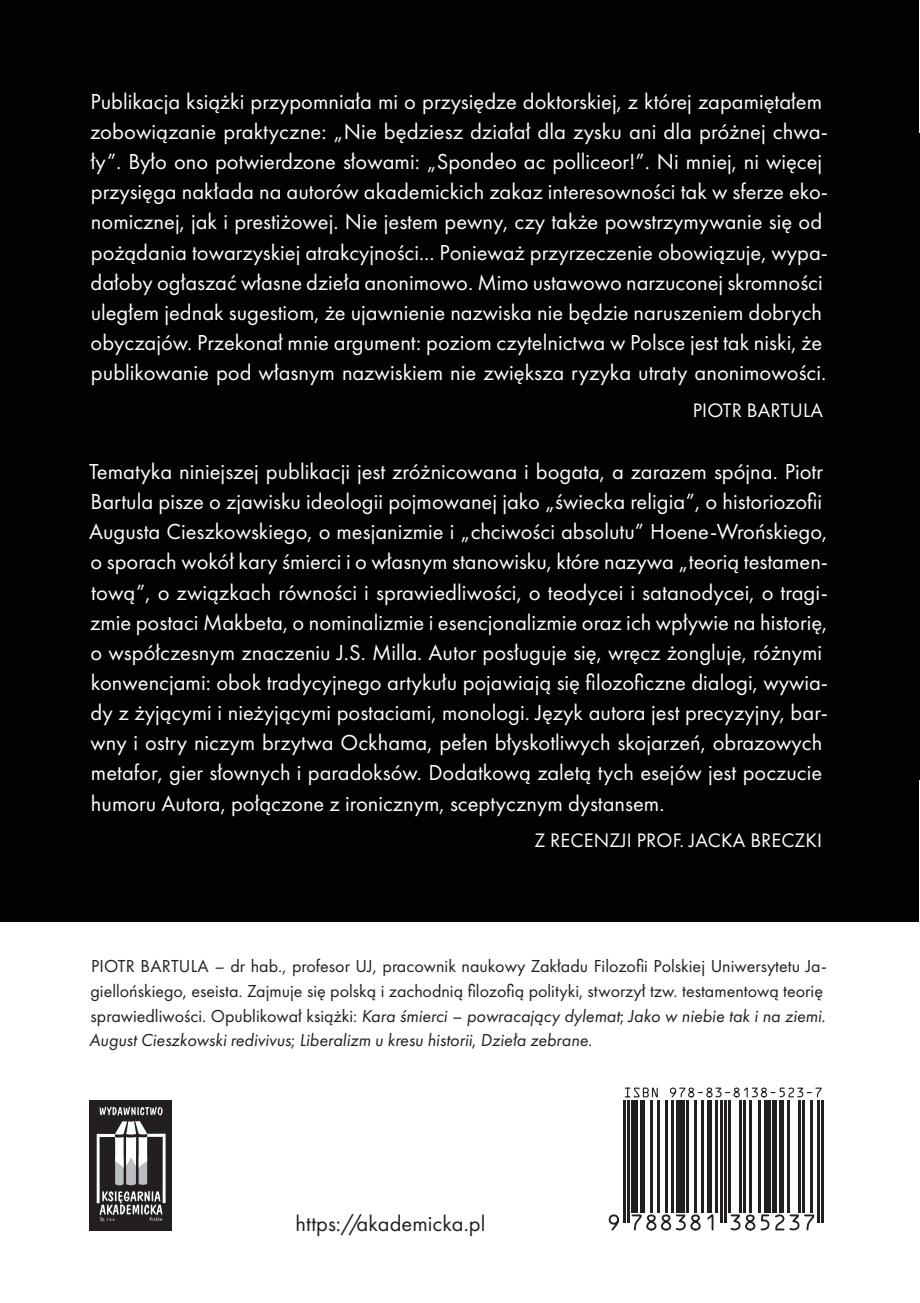
<style>
.page{position:relative;width:920px;height:1303px;background:#fff}
.page>*{position:absolute;margin:0;border:0;box-sizing:border-box;transform-origin:0 0}
.t1{font:22.5px/30.2px "Futura PT";color:#fff}
.t2{font:22.5px "Futura PT";color:#231f20}
.t3{font:20.25px "Futura PT";letter-spacing:.01em;color:#fff}
.t4{font:18px/24.8px "Futura PT";color:#231f20}
.s1{font-style:italic}
</style>
<div class="page">
<div style="left:0;top:0;width:919px;height:922px;background:#010203"></div>
<hr style="left:623px;top:1099px;width:2px;height:123px;background:#231f20">
<hr style="left:628px;top:1099px;width:2px;height:123px;background:#231f20">
<div style="left:632px;top:1099px;width:6px;height:113px;background:#231f20"></div>
<hr style="left:640px;top:1099px;width:4px;height:113px;background:#231f20">
<hr style="left:651px;top:1099px;width:2px;height:113px;background:#231f20">
<hr style="left:657px;top:1099px;width:2px;height:113px;background:#231f20">
<hr style="left:665px;top:1099px;width:3px;height:113px;background:#231f20">
<hr style="left:672px;top:1099px;width:2px;height:113px;background:#231f20">
<div style="left:676px;top:1099px;width:8px;height:113px;background:#231f20"></div>
<hr style="left:686px;top:1099px;width:3px;height:113px;background:#231f20">
<hr style="left:695px;top:1099px;width:2px;height:113px;background:#231f20">
<hr style="left:701px;top:1099px;width:2px;height:113px;background:#231f20">
<hr style="left:708px;top:1099px;width:4px;height:113px;background:#231f20">
<hr style="left:716px;top:1099px;width:2px;height:113px;background:#231f20">
<hr style="left:720px;top:1099px;width:2px;height:123px;background:#231f20">
<hr style="left:724px;top:1099px;width:2px;height:123px;background:#231f20">
<hr style="left:729px;top:1099px;width:2px;height:113px;background:#231f20">
<hr style="left:739px;top:1099px;width:2px;height:113px;background:#231f20">
<hr style="left:743px;top:1099px;width:2px;height:113px;background:#231f20">
<hr style="left:750px;top:1099px;width:2px;height:113px;background:#231f20">
<hr style="left:758px;top:1099px;width:2px;height:113px;background:#231f20">
<div style="left:764px;top:1099px;width:7px;height:113px;background:#231f20"></div>
<hr style="left:773px;top:1099px;width:4px;height:113px;background:#231f20">
<hr style="left:779px;top:1099px;width:4px;height:113px;background:#231f20">
<hr style="left:787px;top:1099px;width:3px;height:113px;background:#231f20">
<hr style="left:798px;top:1099px;width:2px;height:113px;background:#231f20">
<hr style="left:802px;top:1099px;width:2px;height:113px;background:#231f20">
<hr style="left:811px;top:1099px;width:2px;height:113px;background:#231f20">
<hr style="left:817px;top:1099px;width:2px;height:123px;background:#231f20">
<hr style="left:821px;top:1099px;width:2px;height:123px;background:#231f20">
<svg style="left:608px;top:1213px;width:207px;height:18px"></svg>
<svg style="left:624px;top:1087px;width:198px;height:39px"></svg>
<div style="left:90px;top:1100px;width:82px;height:130px;background:#231f20"></div>
<svg style="left:97px;top:1106px;width:69px;height:115px"></svg>
<svg style="left:919px;top:133px;width:1px;height:646px"></svg>
<p class="t1" style="left:90px;top:86px;width:740px">Publikacja książki przypomniała mi o przysiędze doktorskiej, z której zapamiętałem zobowiązanie praktyczne: „Nie będziesz działał dla zysku ani dla próżnej chwa&shy;ły”. Było ono potwierdzone słowami: „Spondeo ac polliceor!”. Ni mniej, ni więcej przysięga nakłada na autorów akademickich zakaz interesowności tak w sferze eko&shy;nomicznej, jak i prestiżowej. Nie jestem pewny, czy także powstrzymywanie się od pożądania towarzyskiej atrakcyjności... Ponieważ przyrzeczenie obowiązuje, wypa&shy;dałoby ogłaszać własne dzieła anonimowo. Mimo ustawowo narzuconej skromności uległem jednak sugestiom, że ujawnienie nazwiska nie będzie naruszeniem dobrych obyczajów. Przekonał mnie argument: poziom czytelnictwa w Polsce jest tak niski, że publikowanie pod własnym nazwiskiem nie zwiększa ryzyka utraty anonimowości.</p>
<p class="t3" style="left:693px;top:398px;width:132px">PIOTR BARTULA</p>
<p class="t1" style="left:89px;top:456px;width:741px">Tematyka niniejszej publikacji jest zróżnicowana i bogata, a zarazem spójna. Piotr Bartula pisze o zjawisku ideologii pojmowanej jako „świecka religia”, o historiozofii Augusta Cieszkowskiego, o mesjanizmie i „chciwości absolutu” Hoene-Wrońskiego, o sporach wokół kary śmierci i o własnym stanowisku, które nazywa „teorią testamen&shy;tową”, o związkach równości i sprawiedliwości, o teodycei i satanodycei, o tragi&shy;zmie postaci Makbeta, o nominalizmie i esencjonalizmie oraz ich wpływie na historię, o współczesnym znaczeniu J.S. Milla. Autor posługuje się, wręcz żongluje, różnymi konwencjami: obok tradycyjnego artykułu pojawiają się filozoficzne dialogi, wywia&shy;dy z żyjącymi i nieżyjącymi postaciami, monologi. Język autora jest precyzyjny, bar&shy;wny i ostry niczym brzytwa Ockhama, pełen błyskotliwych skojarzeń, obrazowych metafor, gier słownych i paradoksów. Dodatkową zaletą tych esejów jest poczucie humoru Autora, połączone z ironicznym, sceptycznym dystansem.</p>
<p class="t3" style="left:534px;top:828px;width:289px">Z RECENZJI PROF. JACKA BRECZKI</p>
<p class="t4" style="left:89px;top:953px;width:739px">PIOTR BARTULA – dr hab., profesor UJ, pracownik naukowy Zakładu Filozofii Polskiej Uniwersytetu Ja&shy;giellońskiego, eseista. Zajmuje się polską i zachodnią filozofią polityki, stworzył tzw. testamentową teorię sprawiedliwości. Opublikował książki: <span class="s1">Kara śmierci – powracający dylemat</span>; <span class="s1">Jako w niebie tak i na ziemi.<br>August Cieszkowski redivivus</span>; <span class="s1">Liberalizm u kresu historii</span>, <span class="s1">Dzieła zebrane</span>.</p>
<p class="t2" style="left:296px;top:1209px;width:191px">https://akademicka.pl</p>
</div>
